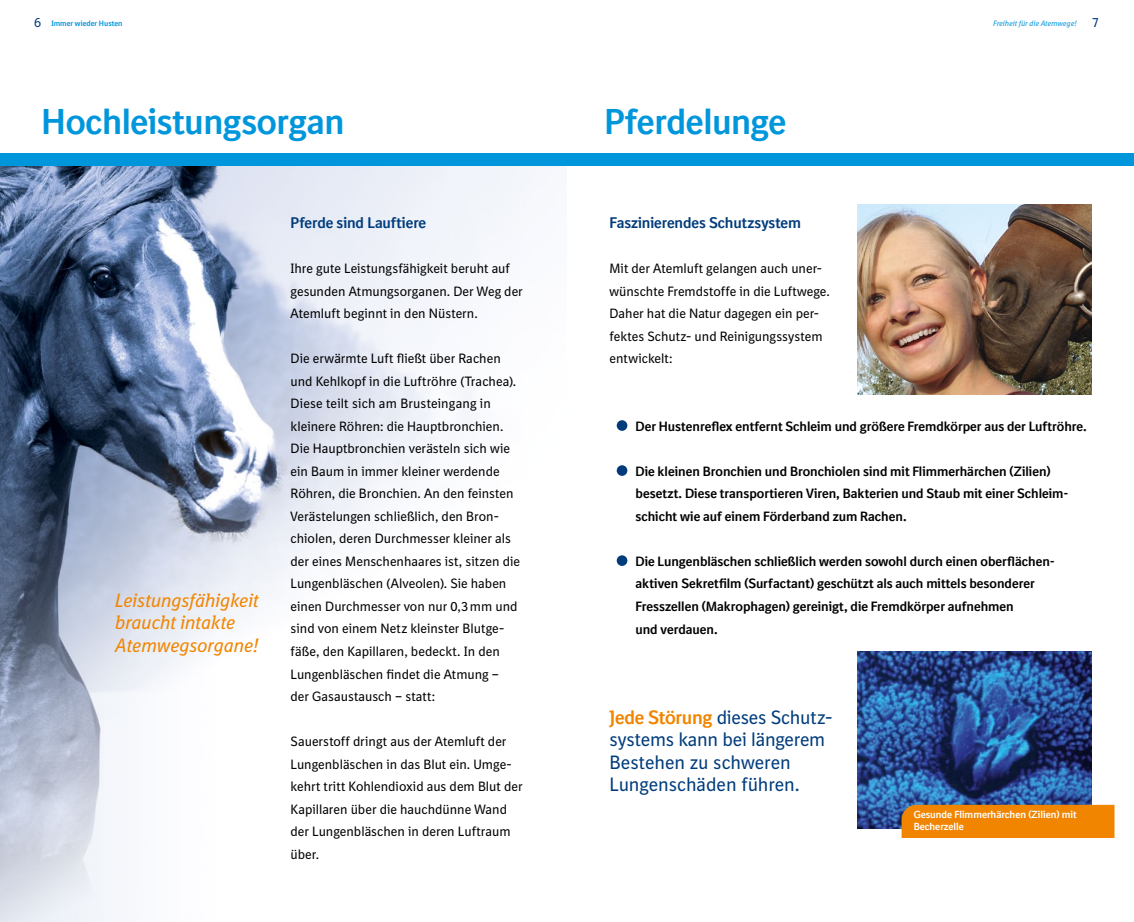
<style>
.page{position:relative;width:1134px;height:922px;background:#fff}
.page>*{position:absolute;margin:0;border:0;box-sizing:border-box;transform-origin:0 0}
.t1{font:700 35px "BI Sans NEXT";letter-spacing:-.01em;color:#0096dc}
.t2{font:18.75px/22.5px "BI Sans NEXT";letter-spacing:-.005em;color:#003c7c}
.t3{font:italic 18.75px/22.5px "BI Sans NEXT";letter-spacing:-.005em;color:#f18500}
.t4{font:700 15px "BI Sans NEXT";letter-spacing:-.005em;color:#003c7c}
.t5{font:13.12px/22.5px "BI Sans NEXT";color:#000}
.t6{font:700 13.12px/22.5px "BI Sans NEXT";color:#000}
.t7{font:700 10px/12px "BI Sans NEXT";color:#fff}
.t8{font:italic 7.5px "BI Sans NEXT";color:#0096dc}
.t9{font:700 7.5px "BI Sans NEXT";color:#0096dc}
.s1{font-weight:400;font-size:13.12px;color:#003c7c}
.s2{font-style:normal;font-size:13.12px;color:#003c7c}
.s3{font-weight:700;color:#f18500}
</style>
<div class="page">
<img style="left:0;top:166px;width:556px;height:755px">
<div style="left:617px;top:420px;width:10px;height:11px;background:#003c7c;border-radius:50%"></div>
<div style="left:617px;top:465px;width:10px;height:11px;background:#003c7c;border-radius:50%"></div>
<div style="left:617px;top:555px;width:10px;height:11px;background:#003c7c;border-radius:50%"></div>
<img style="left:857px;top:651px;width:235px;height:177px">
<div style="left:901px;top:804px;width:213px;height:33px;background:#f18500"></div>
<img style="left:857px;top:204px;width:234px;height:190px">
<div style="left:0;top:153px;width:567px;height:13px;background:#0096dc"></div>
<div style="left:567px;top:153px;width:567px;height:13px;background:#0096dc"></div>
<p class="t9" style="left:34px;top:19px;width:90px"><span class="s1">6</span> Immer wieder Husten</p>
<p class="t8" style="left:993px;top:19px;width:107px">Freiheit für die Atemwege! <span class="s2">7</span></p>
<h1 class="t1" style="left:42px;top:101px;width:305px">Hochleistungsorgan</h1>
<h1 class="t1" style="left:604px;top:101px;width:183px">Pferdelunge</h1>
<h2 class="t3" style="left:115px;top:588px;width:145px">Leistungsfähigkeit braucht intakte<br>Atemwegsorgane!</h2>
<p class="t4" style="left:291px;top:214px;width:137px">Pferde sind Lauftiere</p>
<p class="t5" style="left:291px;top:257px;width:234px">Ihre gute Leistungsfähigkeit beruht auf gesunden Atmungsorganen. Der Weg der<br>Atemluft beginnt in den Nüstern.</p>
<p class="t5" style="left:291px;top:347px;width:231px">Die erwärmte Luft fließt über Rachen und Kehlkopf in die Luftröhre (Trachea).<br>Diese teilt sich am Brusteingang in kleinere Röhren: die Hauptbronchien.<br>Die Hauptbronchien verästeln sich wie ein Baum in immer kleiner werdende Röhren, die Bronchien. An den feinsten Verästelungen schließlich, den Bron&shy;chiolen, deren Durchmesser kleiner als der eines Menschenhaares ist, sitzen die Lungenbläschen (Alveolen). Sie haben einen Durchmesser von nur 0,3mm und sind von einem Netz kleinster Blutge&shy;fäße, den Kapillaren, bedeckt. In den Lungenbläschen findet die Atmung – der Gasaustausch – statt:</p>
<p class="t5" style="left:291px;top:730px;width:233px">Sauerstoff dringt aus der Atemluft der Lungenbläschen in das Blut ein. Umge&shy;kehrt tritt Kohlendioxid aus dem Blut der Kapillaren über die hauchdünne Wand der Lungenbläschen in deren Luftraum über.</p>
<p class="t4" style="left:609px;top:214px;width:193px">Faszinierendes Schutzsystem</p>
<p class="t5" style="left:609px;top:257px;width:222px">Mit der Atemluft gelangen auch uner&shy;wünschte Fremdstoffe in die Luftwege.<br>Daher hat die Natur dagegen ein per&shy;fektes Schutz- und Reinigungssystem entwickelt:</p>
<p class="t6" style="left:635px;top:414px;width:453px">Der Hustenreflex entfernt Schleim und größere Fremdkörper aus der Luftröhre.</p>
<p class="t6" style="left:635px;top:459px;width:434px">Die kleinen Bronchien und Bronchiolen sind mit Flimmerhärchen (Zilien) besetzt. Diese transportieren Viren, Bakterien und Staub mit einer Schleim&shy;schicht wie auf einem Förderband zum Rachen.</p>
<p class="t6" style="left:635px;top:549px;width:420px">Die Lungenbläschen schließlich werden sowohl durch einen oberflächen&shy;aktiven Sekretfilm (Surfactant) geschützt als auch mittels besonderer Fresszellen (Makrophagen) gereinigt, die Fremdkörper aufnehmen<br>und verdauen.</p>
<h2 class="t2" style="left:609px;top:705px;width:224px"><span class="s3">Jede Störung</span> dieses Schutz&shy;systems kann bei längerem<br>Bestehen zu schweren<br>Lungenschäden führen.</h2>
<p class="t7" style="left:914px;top:808px;width:165px">Gesunde Flimmerhärchen (Zilien) mit<br>Becherzelle</p>
</div>
